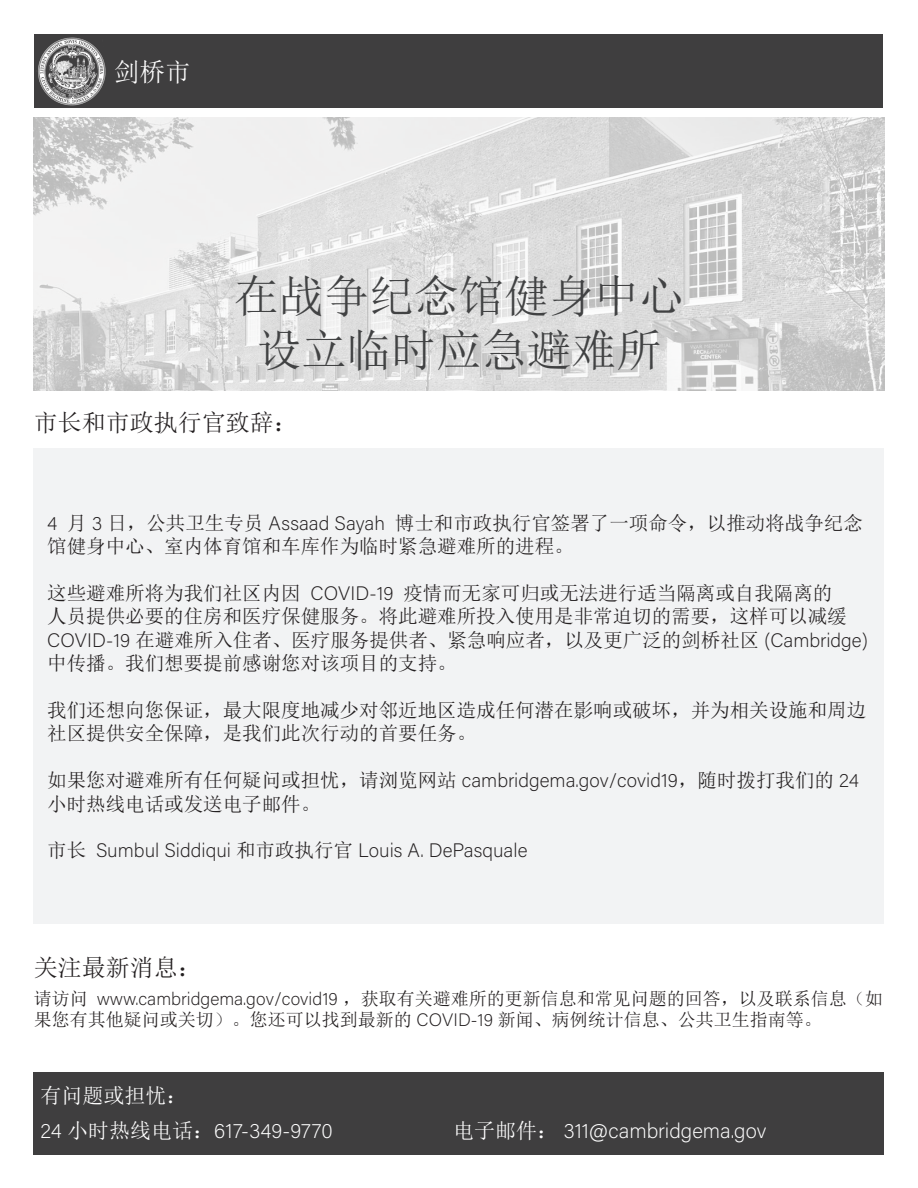
<style>
.page{position:relative;width:918px;height:1188px;background:#fff}
.page>*{position:absolute;margin:0;border:0;box-sizing:border-box;transform-origin:0 0}
.t1{font:45px/54px "Sim Sun";color:#414243;text-align:center}
.t2{font:25.5px "Sim Sun";color:#fff}
.t3{font:24px "Sim Sun";color:#231f20}
.t4{font:21px "Acumin Variable Concept";color:#fff}
.t5{font:21px "Sim Sun";color:#fff}
.t6{font:19.5px/23.4px "Sim Sun";color:#231f20}
.t7{font:19.5px "Acumin Variable Concept";color:#231f20}
.t8{font:18px/21.6px "Sim Sun";color:#231f20}
.s1{font-family:"Acumin Variable Concept"}
.s2{font-family:"Sim Sun"}
</style>
<div class="page">
<img style="left:34px;top:117px;width:850px;height:274px">
<div style="left:34px;top:449px;width:850px;height:475px;background:#f2f3f4"></div>
<div style="left:34px;top:1072px;width:850px;height:82px;background:#3f3e3f"></div>
<div style="left:34px;top:34px;width:850px;height:74px;background:#3f3e3f"></div>
<img style="left:38px;top:37px;width:68px;height:69px">
<h2 class="t2" style="left:114px;top:59px;width:78px">剑桥市</h2>
<h1 class="t1" style="left:234px;top:269px;width:451px">在战争纪念馆健身中心设立临时应急避难所</h1>
<p class="t3" style="left:34px;top:411px;width:265px">市长和市政执行官致辞：</p>
<p class="t6" style="left:47px;top:511px;width:817px"><span class="s1">4</span> 月 <span class="s1">3</span> 日，公共卫生专员 <span class="s1">Assaad Sayah</span> 博士和市政执行官签署了一项命令，以推动将战争纪念馆健身中心、室内体育馆和车库作为临时紧急避难所的进程。</p>
<p class="t6" style="left:47px;top:581px;width:822px">这些避难所将为我们社区内因 <span class="s1">COVID-19</span> 疫情而无家可归或无法进行适当隔离或自我隔离的<br>人员提供必要的住房和医疗保健服务。将此避难所投入使用是非常迫切的需要，这样可以减缓<span class="s1">COVID-19</span> 在避难所入住者、医疗服务提供者、紧急响应者，以及更广泛的剑桥社区 <span class="s1">(Cambridge)</span>中传播。我们想要提前感谢您对该项目的支持。</p>
<p class="t6" style="left:47px;top:698px;width:820px">我们还想向您保证，最大限度地减少对邻近地区造成任何潜在影响或破坏，并为相关设施和周边社区提供安全保障，是我们此次行动的首要任务。</p>
<p class="t6" style="left:47px;top:768px;width:813px">如果您对避难所有任何疑问或担忧，请浏览网站 <span class="s1">cambridgema.gov/covid19</span>，随时拨打我们的 <span class="s1">24</span>小时热线电话或发送电子邮件。</p>
<p class="t7" style="left:47px;top:837px;width:482px"><span class="s2">市长</span> Sumbul Siddiqui <span class="s2">和市政执行官</span> Louis A. DePasquale</p>
<p class="t3" style="left:34px;top:955px;width:169px">关注最新消息：</p>
<p class="t8" style="left:34px;top:987px;width:850px">请访问 <span class="s1">www.cambridgema.gov/covid19</span> ，获取有关避难所的更新信息和常见问题的回答，以及联系信息（如果您有其他疑问或关切）。您还可以找到最新的 <span class="s1">COVID-19</span> 新闻、病例统计信息、公共卫生指南等。</p>
<p class="t5" style="left:40px;top:1085px;width:148px">有问题或担忧：</p>
<p class="t4" style="left:40px;top:1116px;width:294px">24 <span class="s2">小时热线电话：</span>617-349-9770</p>
<p class="t4" style="left:453px;top:1116px;width:315px"><span class="s2">电子邮件：</span> 311@cambridgema.gov</p>
</div>
